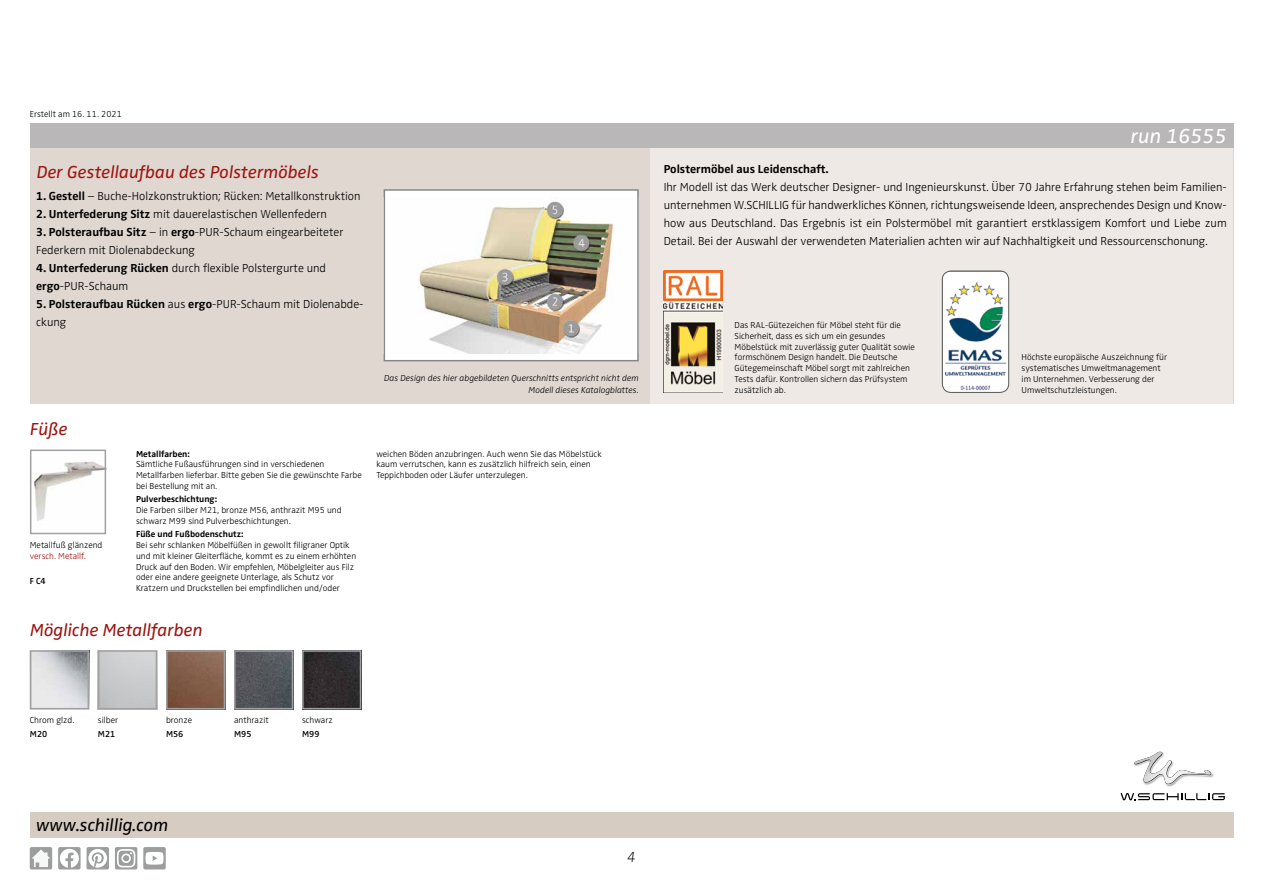
<style>
.page{position:relative;width:1263px;height:893px;background:#fff}
.page>*{position:absolute;margin:0;border:0;box-sizing:border-box;transform-origin:0 0}
.t1{font:italic 21px "Zwo Pro";color:#fff}
.t2{font:italic 18px "Zwo Pro";color:#9e1510}
.t3{font:italic 18px "Zwo Pro";color:#000}
.t4{font:italic 300 expanded 15px "Zwo Pro";color:#000}
.t5{font:300 12px/18px "Zwo Pro";color:#000}
.t6{font:700 12px "Zwo Pro";color:#000}
.t7{font:300 9px/10.8px "Zwo Pro";color:#000}
.t8{font:italic 300 9px/12px "Zwo Pro";color:#000;text-align:right}
.t9{font:700 9px "Zwo Pro";color:#000}
.t10{font:600 9px "Zwo Pro";color:#000}
.t11{font:300 9px "Zwo Pro";color:#9e1510}
.s1{font-weight:700}
</style>
<div class="page">
<div style="left:30px;top:123px;width:1203px;height:26px;background:#b9b7b7"></div>
<div style="left:30px;top:812px;width:1203px;height:26px;background:#d6ccc1"></div>
<div style="left:30px;top:149px;width:1203px;height:255px;background:#e0d8d0"></div>
<div style="left:651px;top:149px;width:582px;height:255px;background:#eee9e5"></div>
<div style="left:384px;top:190px;width:254px;height:171px;background:#fff"></div>
<img style="left:418px;top:201px;width:196px;height:152px">
<div style="left:384px;top:189px;width:255px;height:172px;border:2px solid #878787"></div>
<img style="left:33px;top:461px;width:70px;height:60px">
<div style="left:30px;top:450px;width:76px;height:84px;border:2px solid #a1a1a1"></div>
<img style="left:33px;top:653px;width:53px;height:53px">
<div style="left:30px;top:650px;width:59px;height:59px;border:2px solid #a1a1a1"></div>
<div style="left:98px;top:650px;width:59px;height:59px;border:2px solid #a1a1a1"></div>
<img style="left:169px;top:653px;width:53px;height:53px">
<div style="left:166px;top:650px;width:59px;height:59px;border:2px solid #a1a1a1"></div>
<img style="left:237px;top:653px;width:53px;height:53px">
<div style="left:234px;top:650px;width:59px;height:59px;border:2px solid #a1a1a1"></div>
<img style="left:305px;top:653px;width:53px;height:53px">
<div style="left:302px;top:650px;width:59px;height:59px;border:2px solid #a1a1a1"></div>
<img style="left:1166px;top:774px;width:48px;height:13px">
<svg style="left:1144px;top:751px;width:69px;height:34px"></svg>
<img style="left:1134px;top:752px;width:77px;height:32px">
<svg style="left:1120px;top:793px;width:105px;height:7px"></svg>
<img style="left:664px;top:271px;width:58px;height:122px">
<div style="left:143px;top:847px;width:23px;height:22px;background:#9c9d9d;border-radius:2px"></div>
<svg style="left:145px;top:852px;width:19px;height:13px"></svg>
<div style="left:87px;top:847px;width:22px;height:22px;background:#9c9d9d;border-radius:2px"></div>
<svg style="left:88px;top:849px;width:19px;height:19px"></svg>
<svg style="left:115px;top:847px;width:22px;height:22px"></svg>
<svg style="left:117px;top:849px;width:18px;height:18px"></svg>
<div style="left:58px;top:847px;width:23px;height:22px;background:#9c9d9d;border-radius:2px"></div>
<svg style="left:60px;top:849px;width:19px;height:19px"></svg>
<div style="left:30px;top:847px;width:22px;height:22px;background:#9c9d9d;border-radius:2px"></div>
<svg style="left:32px;top:849px;width:18px;height:18px"></svg>
<img style="left:942px;top:271px;width:67px;height:121px">
<div style="left:942px;top:271px;width:67px;height:122px;border:1px solid #575756;border-radius:9px"></div>
<p class="t7" style="left:30px;top:109px;width:94px">Erstellt am 16. 11. 2021</p>
<h2 class="t2" style="left:37px;top:161px;width:284px">Der Gestellaufbau des Polstermöbels</h2>
<h3 class="t5" style="left:36px;top:187px;width:326px"><span class="s1">1. Gestell</span> – Buche-Holzkonstruktion; Rücken: Metallkonstruktion</h3>
<h3 class="t5" style="left:36px;top:205px;width:292px"><span class="s1">2. Unterfederung Sitz</span> mit dauerelastischen Wellenfedern</h3>
<h3 class="t5" style="left:36px;top:223px;width:309px"><span class="s1">3. Polsteraufbau Sitz</span> – in <span class="s1">ergo</span>-PUR-Schaum eingearbeiteter<br>Federkern mit Diolenabdeckung</h3>
<h3 class="t5" style="left:36px;top:259px;width:291px"><span class="s1">4. Unterfederung Rücken</span> durch flexible Polstergurte und <span class="s1">ergo</span>-PUR-Schaum</h3>
<h3 class="t5" style="left:36px;top:295px;width:329px"><span class="s1">5. Polsteraufbau Rücken</span> aus <span class="s1">ergo</span>-PUR-Schaum mit Diolenabde&shy;ckung</h3>
<h2 class="t2" style="left:30px;top:419px;width:39px">Füße</h2>
<p class="t7" style="left:30px;top:540px;width:74px">Metallfuß glänzend</p>
<p class="t11" style="left:30px;top:550px;width:58px">versch. Metallf.</p>
<p class="t10" style="left:30px;top:575px;width:17px">F C4</p>
<p class="t9" style="left:136px;top:448px;width:55px">Metallfarben:</p>
<p class="t7" style="left:136px;top:459px;width:227px">Sämtliche Fußausführungen sind in verschiedenen<br>Metallfarben lieferbar. Bitte geben Sie die gewünschte Farbe bei Bestellung mit an.</p>
<p class="t9" style="left:136px;top:494px;width:82px">Pulverbeschichtung:</p>
<p class="t7" style="left:136px;top:505px;width:207px">Die Farben silber M21, bronze M56, anthrazit M95 und schwarz M99 sind Pulverbeschichtungen.</p>
<p class="t9" style="left:136px;top:529px;width:109px">Füße und Fußbodenschutz:</p>
<p class="t7" style="left:136px;top:540px;width:222px">Bei sehr schlanken Möbelfüßen in gewollt filigraner Optik und mit kleiner Gleiterfläche, kommt es zu einem erhöhten Druck auf den Boden. Wir empfehlen, Möbelgleiter aus Filz oder eine andere geeignete Unterlage, als Schutz vor Kratzern und Druckstellen bei empfindlichen und/oder</p>
<h2 class="t2" style="left:30px;top:619px;width:174px">Mögliche Metallfarben</h2>
<p class="t8" style="left:384px;top:373px;width:256px">Das Design des hier abgebildeten Querschnitts entspricht nicht dem<br>Modell dieses Katalogblattes.</p>
<p class="t7" style="left:376px;top:448px;width:227px">weichen Böden anzubringen. Auch wenn Sie das Möbelstück kaum verrutschen, kann es zusätzlich hilfreich sein, einen<br>Teppichboden oder Läufer unterzulegen.</p>
<h1 class="t1" style="left:1131px;top:124px;width:98px">run 16555</h1>
<h3 class="t6" style="left:664px;top:162px;width:166px">Polstermöbel aus Leidenschaft.</h3>
<p class="t5" style="left:664px;top:178px;width:565px;text-align:justify">Ihr Modell ist das Werk deutscher Designer- und Ingenieurskunst. Über 70 Jahre Erfahrung stehen beim Familien&shy;unternehmen W.SCHILLIG für handwerkliches Können, richtungsweisende Ideen, ansprechendes Design und Know&shy;how aus Deutschland. Das Ergebnis ist ein Polstermöbel mit garantiert erstklassigem Komfort und Liebe zum Detail. Bei der Auswahl der verwendeten Materialien achten wir auf Nachhaltigkeit und Ressourcenschonung.</p>
<p class="t7" style="left:735px;top:320px;width:182px">Das RAL-Gütezeichen für Möbel steht für die Sicherheit, dass es sich um ein gesundes Möbelstück mit zuverlässig guter Qualität sowie formschönem Design handelt. Die Deutsche Gütegemeinschaft Möbel sorgt mit zahlreichen Tests dafür. Kontrollen sichern das Prüfsystem zusätzlich ab.</p>
<p class="t7" style="left:1021px;top:352px;width:147px">Höchste europäische Auszeichnung für systematisches Umweltmanagement im Unternehmen. Verbesserung der Umweltschutzleistungen.</p>
<p class="t7" style="left:30px;top:715px;width:46px">Chrom glzd.</p>
<p class="t10" style="left:30px;top:728px;width:19px">M20</p>
<p class="t7" style="left:98px;top:715px;width:22px">silber</p>
<p class="t10" style="left:98px;top:728px;width:19px">M21</p>
<p class="t7" style="left:166px;top:715px;width:28px">bronze</p>
<p class="t10" style="left:166px;top:728px;width:19px">M56</p>
<p class="t7" style="left:234px;top:715px;width:36px">anthrazit</p>
<p class="t10" style="left:234px;top:728px;width:19px">M95</p>
<p class="t7" style="left:302px;top:715px;width:32px">schwarz</p>
<p class="t10" style="left:302px;top:728px;width:19px">M99</p>
<h2 class="t3" style="left:36px;top:815px;width:134px">www.schillig.com</h2>
<h3 class="t4" style="left:627px;top:848px;width:10px">4</h3>
</div>
